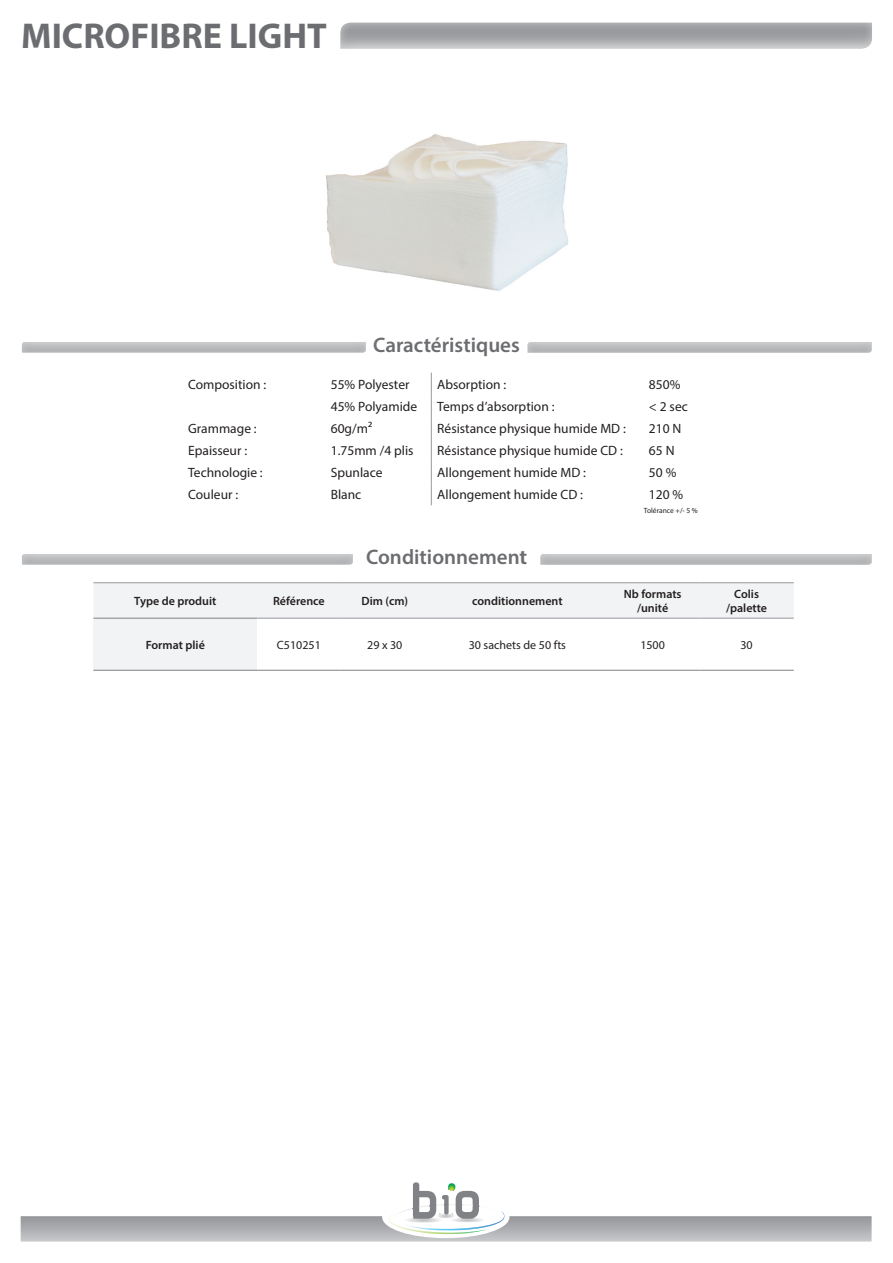
<style>
.page{position:relative;width:893px;height:1263px;background:#fff}
.page>*{position:absolute;margin:0;border:0;box-sizing:border-box;transform-origin:0 0}
.t1{font:700 36px "Myriad Pro";color:#6c6d70}
.t2{font:600 21px "Myriad Pro";color:#6c6d70}
.t3{font:13.5px "Myriad Pro";color:#231f20}
.t4{font:600 12px/14.4px "Myriad Pro";color:#231f20;text-align:center}
.t5{font:12px "Myriad Pro";color:#231f20}
.t6{font:7.5px "Myriad Pro";color:#231f20}
</style>
<div class="page">
<svg style="left:340px;top:26px;width:532px;height:23px;background:#a9abad"></svg>
<svg style="left:527px;top:342px;width:345px;height:11px;background:#bdbec0"></svg>
<svg style="left:540px;top:554px;width:332px;height:11px;background:#bdbec0"></svg>
<svg style="left:22px;top:342px;width:344px;height:11px;background:#bdbfc0"></svg>
<svg style="left:22px;top:554px;width:331px;height:11px;background:#bdbec0"></svg>
<svg style="left:21px;top:1182px;width:851px;height:59px"></svg>
<img style="left:393px;top:1204px;width:107px;height:19px">
<img style="left:326px;top:134px;width:242px;height:157px">
<div style="left:93px;top:583px;width:701px;height:35px;background:#f2f3f4"></div>
<div style="left:93px;top:618px;width:164px;height:52px;background:#f2f3f4"></div>
<hr style="left:93px;top:618px;width:164px;height:1px;background:#808285">
<hr style="left:93px;top:670px;width:164px;height:1px;background:#808285">
<hr style="left:257px;top:618px;width:84px;height:1px;background:#97999c">
<hr style="left:341px;top:618px;width:88px;height:1px;background:#97999c">
<hr style="left:429px;top:618px;width:177px;height:1px;background:#97999c">
<hr style="left:606px;top:618px;width:93px;height:1px;background:#97999c">
<hr style="left:699px;top:618px;width:95px;height:1px;background:#97999c">
<hr style="left:257px;top:670px;width:84px;height:1px;background:#808285">
<hr style="left:341px;top:670px;width:88px;height:1px;background:#808285">
<hr style="left:429px;top:670px;width:177px;height:1px;background:#808285">
<hr style="left:606px;top:670px;width:93px;height:1px;background:#808285">
<hr style="left:699px;top:670px;width:95px;height:1px;background:#808285">
<hr style="left:93px;top:582px;width:164px;height:1px;background:#97999c">
<hr style="left:257px;top:582px;width:84px;height:1px;background:#97999c">
<hr style="left:341px;top:582px;width:88px;height:1px;background:#97999c">
<hr style="left:429px;top:582px;width:177px;height:1px;background:#97999c">
<hr style="left:606px;top:582px;width:93px;height:1px;background:#97999c">
<hr style="left:699px;top:582px;width:95px;height:1px;background:#97999c">
<svg style="left:431px;top:373px;width:1px;height:132px"></svg>
<h1 class="t1" style="left:21px;top:13px;width:307px">MICROFIBRE LIGHT</h1>
<h2 class="t2" style="left:373px;top:331px;width:148px">Caractéristiques</h2>
<p class="t3" style="left:188px;top:376px;width:80px">Composition :</p>
<p class="t3" style="left:331px;top:376px;width:80px">55% Polyester</p>
<p class="t3" style="left:437px;top:376px;width:70px">Absorption :</p>
<p class="t3" style="left:649px;top:376px;width:33px">850%</p>
<p class="t3" style="left:331px;top:398px;width:88px">45% Polyamide</p>
<p class="t3" style="left:437px;top:398px;width:119px">Temps d’absorption :</p>
<p class="t3" style="left:649px;top:398px;width:40px">&lt; 2 sec</p>
<p class="t3" style="left:188px;top:420px;width:70px">Grammage :</p>
<p class="t3" style="left:331px;top:420px;width:43px">60g/m²</p>
<p class="t3" style="left:437px;top:420px;width:190px">Résistance physique humide MD :</p>
<p class="t3" style="left:649px;top:420px;width:34px">210 N</p>
<p class="t3" style="left:188px;top:442px;width:60px">Epaisseur :</p>
<p class="t3" style="left:331px;top:442px;width:84px">1.75mm /4 plis</p>
<p class="t3" style="left:437px;top:442px;width:187px">Résistance physique humide CD :</p>
<p class="t3" style="left:649px;top:442px;width:27px">65 N</p>
<p class="t3" style="left:188px;top:464px;width:76px">Technologie :</p>
<p class="t3" style="left:331px;top:464px;width:53px">Spunlace</p>
<p class="t3" style="left:437px;top:464px;width:150px">Allongement humide MD :</p>
<p class="t3" style="left:649px;top:464px;width:29px">50 %</p>
<p class="t3" style="left:188px;top:486px;width:51px">Couleur :</p>
<p class="t3" style="left:331px;top:486px;width:32px">Blanc</p>
<p class="t3" style="left:437px;top:486px;width:147px">Allongement humide CD :</p>
<p class="t3" style="left:649px;top:486px;width:36px">120 %</p>
<h2 class="t2" style="left:366px;top:543px;width:162px">Conditionnement</h2>
<p class="t6" style="left:644px;top:506px;width:56px">Tolérance +/- 5 %</p>
<p class="t4" style="left:134px;top:593px;width:84px">Type de produit</p>
<p class="t4" style="left:273px;top:593px;width:53px">Référence</p>
<p class="t4" style="left:361px;top:593px;width:48px">Dim (cm)</p>
<p class="t4" style="left:472px;top:593px;width:92px">conditionnement</p>
<p class="t4" style="left:624px;top:586px;width:59px">Nb formats /unité</p>
<p class="t4" style="left:726px;top:586px;width:42px">Colis /palette</p>
<p class="t4" style="left:146px;top:637px;width:61px">Format plié</p>
<p class="t5" style="left:277px;top:637px;width:45px">C510251</p>
<p class="t5" style="left:367px;top:637px;width:37px">29 x 30</p>
<p class="t5" style="left:469px;top:637px;width:99px">30 sachets de 50 fts</p>
<p class="t5" style="left:640px;top:637px;width:26px">1500</p>
<p class="t5" style="left:740px;top:637px;width:14px">30</p>
</div>
